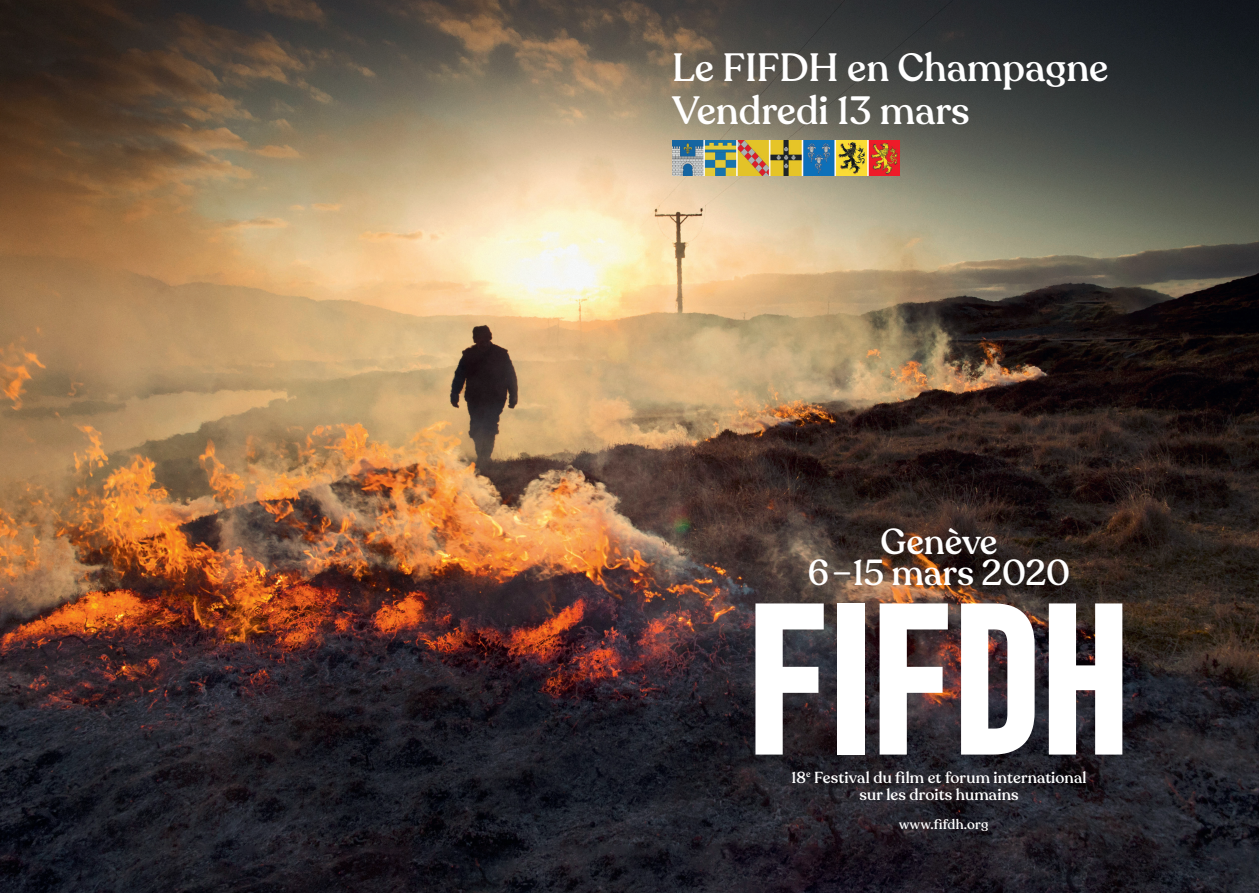
<style>
.page{position:relative;width:1259px;height:893px;background:#fff}
.page>*{position:absolute;margin:0;border:0;box-sizing:border-box;transform-origin:0 0}
.t1{font:500 39px/43.2px "Recoleta";color:#fff}
.t2{font:500 35.85px/30.9px "Recoleta";letter-spacing:-.01em;color:#fff;text-align:center}
.t3{font:500 15.75px/17.7px "Recoleta";letter-spacing:.005em;color:#fff;text-align:center}
.t4{font:500 13.65px "Recoleta";letter-spacing:.02em;color:#fff}
</style>
<div class="page">
<img style="left:0;top:0;width:1259px;height:893px">
<svg style="left:755px;top:603px;width:68px;height:152px"></svg>
<div style="left:837px;top:603px;width:27px;height:152px;background:#fff"></div>
<svg style="left:879px;top:603px;width:69px;height:152px"></svg>
<svg style="left:961px;top:603px;width:73px;height:152px"></svg>
<svg style="left:1048px;top:603px;width:74px;height:152px"></svg>
<img style="left:672px;top:140px;width:227px;height:35px">
<h1 class="t1" style="left:672px;top:47px;width:438px">Le FIFDH en Champagne<br>Vendredi 13 mars</h1>
<h2 class="t2" style="left:808px;top:527px;width:264px">Genève<br>6–15 mars 2020</h2>
<p class="t3" style="left:791px;top:769px;width:297px">18<sup>e</sup> Festival du film et forum international sur les droits humains</p>
<p class="t4" style="left:899px;top:815px;width:91px">www.fifdh.org</p>
<p class="t4" style="left:899px;top:821px;width:91px">www.fifdh.org</p>
</div>
